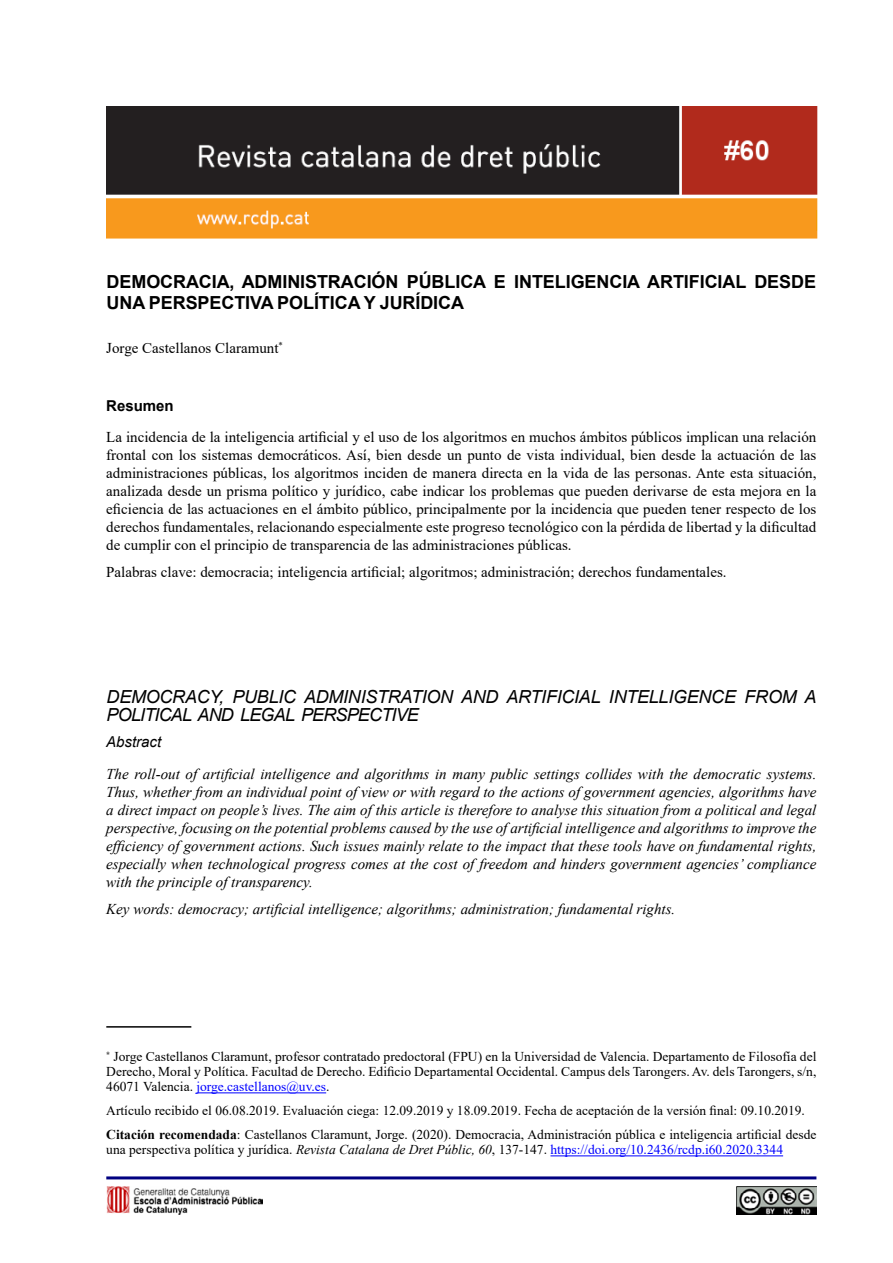
<style>
.page{position:relative;width:893px;height:1263px;background:#fff}
.page>*{position:absolute;margin:0;border:0;box-sizing:border-box;transform-origin:0 0}
.Títol_article{font:700 18px/21px "Arial";letter-spacing:-.005em;color:#000}
.Títol_article_2a_lle{font:italic 18px/18px "Arial";letter-spacing:-.015em;color:#000}
.cos_resum_2a_llengua{font:italic 15px/18px "Times New Roman";color:#000;text-align:justify}
.cos_resum_original{font:15px/18px "Times New Roman";color:#000;text-align:justify}
.paraules_clau{font:15px "Times New Roman";color:#000}
.nom_de_l_autor{font:15px "Times New Roman";color:#000}
.abstract_resum_2a_ll{font:italic 15px "Arial";color:#000}
.resum{font:700 15px "Arial";color:#000}
.nota_a_peu_de_pàgina{font:13.5px/15px "Times New Roman";color:#000;text-align:justify}
.s1{color:#00f}
.s2{font-weight:700}
.s3{font-style:italic}
</style>
<div class="page">
<hr style="left:106px;top:1176px;width:710px;height:3px;background:#000080">
<img style="left:737px;top:1187px;width:79px;height:27px">
<img style="left:106px;top:1187px;width:157px;height:28px">
<img style="left:106px;top:106px;width:711px;height:133px">
<hr style="left:106px;top:1026px;width:85px;height:2px;background:#000">
<hr style="left:196px;top:1092px;width:130px;height:1px;background:#00f">
<hr style="left:550px;top:1155px;width:233px;height:1px;background:#00f">
<p class="Títol_article" style="left:107px;top:272px;width:711px">DEMOCRACIA, ADMINISTRACIÓN PÚBLICA E INTELIGENCIA ARTIFICIAL DESDE<br>UNA PERSPECTIVA POLÍTICA Y JURÍDICA</p>
<p class="nom_de_l_autor" style="left:106px;top:337px;width:178px">Jorge Castellanos Claramunt<sup>*</sup></p>
<p class="resum" style="left:106px;top:395px;width:69px">Resumen</p>
<p class="cos_resum_original" style="left:106px;top:428px;width:712px">La incidencia de la inteligencia artificial y el uso de los algoritmos en muchos ámbitos públicos implican una relación frontal con los sistemas democráticos. Así, bien desde un punto de vista individual, bien desde la actuación de las administraciones públicas, los algoritmos inciden de manera directa en la vida de las personas. Ante esta situación, analizada desde un prisma político y jurídico, cabe indicar los problemas que pueden derivarse de esta mejora en la eficiencia de las actuaciones en el ámbito público, principalmente por la incidencia que pueden tener respecto de los derechos fundamentales, relacionando especialmente este progreso tecnológico con la pérdida de libertad y la dificultad de cumplir con el principio de transparencia de las administraciones públicas.</p>
<p class="paraules_clau" style="left:106px;top:562px;width:622px">Palabras clave: democracia; inteligencia artificial; algoritmos; administración; derechos fundamentales.</p>
<p class="Títol_article_2a_lle" style="left:107px;top:687px;width:711px">DEMOCRACY, PUBLIC ADMINISTRATION AND ARTIFICIAL INTELLIGENCE FROM A<br>POLITICAL AND LEGAL PERSPECTIVE</p>
<p class="abstract_resum_2a_ll" style="left:106px;top:732px;width:57px">Abstract</p>
<p class="cos_resum_2a_llengua" style="left:106px;top:764px;width:712px">The roll-out of artificial intelligence and algorithms in many public settings collides with the democratic systems.<br>Thus, whether from an individual point of view or with regard to the actions of government agencies, algorithms have a direct impact on people’s lives. The aim of this article is therefore to analyse this situation from a political and legal perspective, focusing on the potential problems caused by the use of artificial intelligence and algorithms to improve the efficiency of government actions. Such issues mainly relate to the impact that these tools have on fundamental rights, especially when technological progress comes at the cost of freedom and hinders government agencies’ compliance with the principle of transparency.</p>
<p class="cos_resum_2a_llengua" style="left:106px;top:899px;width:571px">Key words: democracy; artificial intelligence; algorithms; administration; fundamental rights.</p>
<p class="nota_a_peu_de_pàgina" style="left:106px;top:1049px;width:712px"><sup>*</sup> Jorge Castellanos Claramunt, profesor contratado predoctoral (FPU) en la Universidad de Valencia. Departamento de Filosofía del Derecho, Moral y Política. Facultad de Derecho. Edificio Departamental Occidental. Campus dels Tarongers. Av. dels Tarongers, s/n, 46071 Valencia. <span class="s1">jorge.castellanos@uv.es</span>.</p>
<p class="nota_a_peu_de_pàgina" style="left:106px;top:1103px;width:700px">Artículo recibido el 06.08.2019. Evaluación ciega: 12.09.2019 y 18.09.2019. Fecha de aceptación de la versión final: 09.10.2019.</p>
<p class="nota_a_peu_de_pàgina" style="left:106px;top:1127px;width:712px"><span class="s2">Citación recomendada</span>: Castellanos Claramunt, Jorge. (2020). Democracia, Administración pública e inteligencia artificial desde una perspectiva política y jurídica. <span class="s3">Revista Catalana de Dret Públic, 60</span>, 137-147. <span class="s1">https://doi.org/10.2436/rcdp.i60.2020.3344</span></p>
</div>
